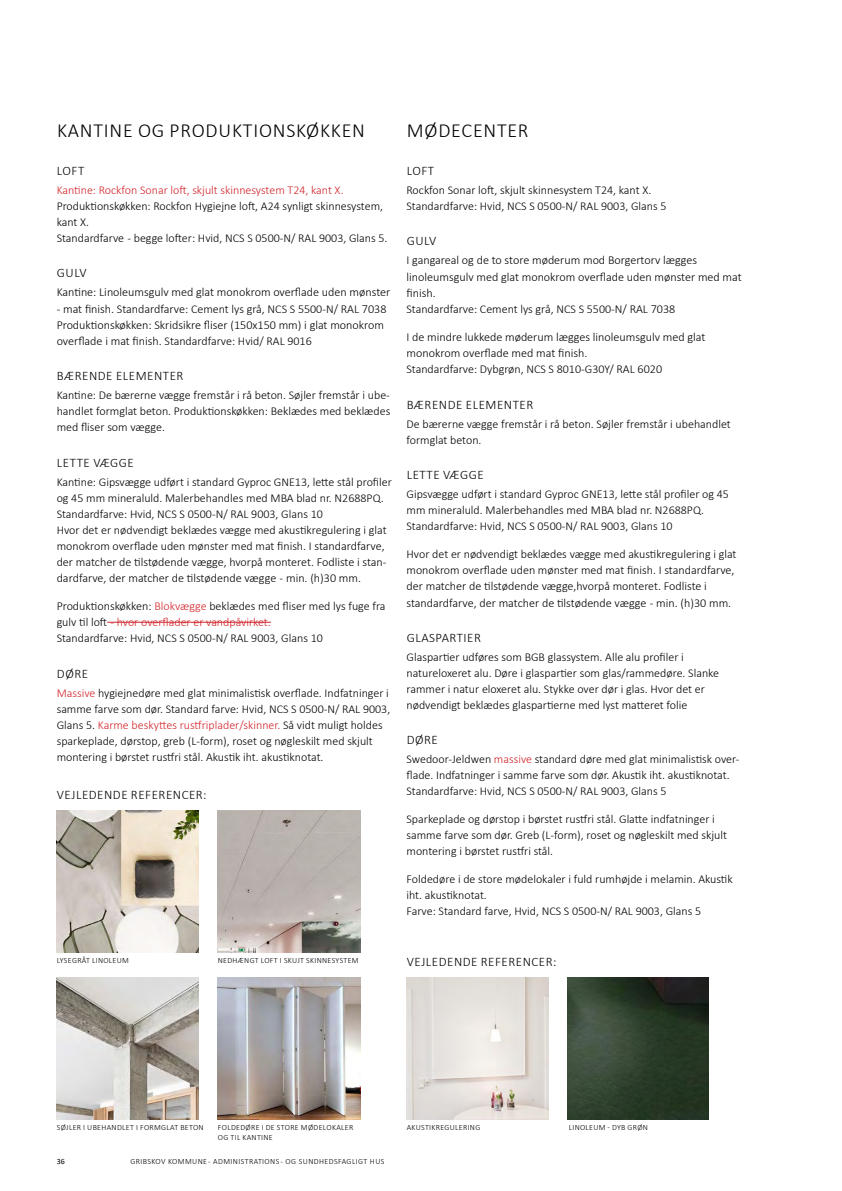
<style>
.page{position:relative;width:842px;height:1191px;background:#fff}
.page>*{position:absolute;margin:0;border:0;box-sizing:border-box;transform-origin:0 0}
.t1{font:300 20px "Calibri";letter-spacing:.04em;color:#000}
.t2{font:300 13px "Calibri";letter-spacing:.04em;color:#000}
.t3{font:300 12.1px/16.2px "Calibri";color:#000}
.t4{font:300 12px/16px "Calibri";color:#000}
.t5{font:300 12px "Calibri";color:#d2232a}
.t6{font:300 8px "Calibri";letter-spacing:.04em;color:#000}
.t7{font:8px "Calibri";color:#000}
.s1{font-size:12.1px}
.s2{font-size:12px}
.s3{color:#d2232a}
</style>
<div class="page">
<img style="left:218px;top:977px;width:142px;height:142px">
<hr style="left:107px;top:622px;width:164px;height:1px;background:#d2232a">
<img style="left:568px;top:978px;width:140px;height:141px">
<img style="left:57px;top:810px;width:142px;height:142px">
<img style="left:218px;top:810px;width:142px;height:142px">
<img style="left:57px;top:977px;width:142px;height:142px">
<img style="left:406px;top:977px;width:143px;height:142px">
<h1 class="t1" style="left:57px;top:118px;width:309px">KANTINE OG PRODUKTIONSKØKKEN</h1>
<h1 class="t1" style="left:407px;top:118px;width:123px">MØDECENTER</h1>
<p class="t2" style="left:57px;top:163px;width:29px">LOFT</p>
<p class="t5" style="left:57px;top:182px;width:288px">Kantine: Rockfon Sonar loft, skjult skinnesystem T24, kant X.</p>
<p class="t4" style="left:57px;top:198px;width:332px">Produktionskøkken: Rockfon Hygiejne loft, A24 synligt skinnesystem, kant X.<br>Standardfarve - begge lofter: Hvid, NCS S 0500-N/ RAL 9003, Glans 5<span class="s1">.</span></p>
<p class="t2" style="left:57px;top:265px;width:31px">GULV</p>
<p class="t3" style="left:57px;top:284px;width:335px">Kantine: Linoleumsgulv med glat monokrom overflade uden mønster</p>
<p class="t3" style="left:57px;top:300px;width:331px">- mat finish. Standardfarve: <span class="s2">Cement lys grå</span>, <span class="s2">NCS S 5500-N</span>/ RAL 7038<br>Produktionskøkken: Skridsikre fliser (150x150 mm) i glat monokrom</p>
<p class="t4" style="left:57px;top:333px;width:257px"><span class="s1">overflade i mat finish.</span> Standardfarve: Hvid/ RAL 9016</p>
<p class="t2" style="left:57px;top:368px;width:128px">BÆRENDE ELEMENTER</p>
<p class="t4" style="left:57px;top:387px;width:335px;text-align:justify">Kantine: De bærerne vægge fremstår i rå beton. Søjler fremstår i ube&shy;handlet formglat beton. Produktionskøkken: Beklædes med beklædes med fliser som vægge.</p>
<p class="t2" style="left:57px;top:454px;width:79px">LETTE VÆGGE</p>
<p class="t4" style="left:57px;top:473px;width:337px">Kantine: Gipsvægge udført i standard Gyproc GNE13, lette stål profiler og 45 mm mineraluld. Malerbehandles med MBA blad nr. N2688PQ.<br>Standardfarve: Hvid, NCS S 0500-N/ RAL 9003, Glans 10<br>Hvor det er nødvendigt beklædes vægge med akustikregulering i glat monokrom overflade uden mønster med mat finish. I <span class="s1">standardfarve,</span></p>
<p class="t3" style="left:57px;top:553px;width:331px">der matcher de tilstødende vægge<span class="s2">, hvorpå monteret.</span> Fodliste i stan&shy;dardfarve, der matcher de tilstødende vægge - min. (h)30 mm.</p>
<p class="t4" style="left:57px;top:598px;width:330px"><span class="s1">Produktionskøkken:</span> <span class="s3">Blokvægge</span> beklædes med fliser med lys fuge fra gulv til loft <span class="s3">- hvor overflader er vandpåvirket.<br></span>Standardfarve: Hvid, NCS S 0500-N/ RAL 9003, Glans 10</p>
<p class="t2" style="left:57px;top:665px;width:33px">DØRE</p>
<p class="t4" style="left:57px;top:684px;width:335px"><span class="s3">Massive</span> hygiejnedøre med glat minimalistisk overflade. Indfatninger i samme farve som dør. Standard farve: Hvid, NCS S 0500-N/ RAL 9003, Glans 5. <span class="s3">Karme beskyttes rustfriplader/skinner.</span> Så vidt muligt holdes sparkeplade, dørstop, greb (L-form), roset og nøgleskilt med skjult montering i børstet rustfri stål. Akustik iht. akustiknotat.</p>
<p class="t2" style="left:407px;top:163px;width:29px">LOFT</p>
<p class="t4" style="left:406px;top:182px;width:262px">Rockfon Sonar loft, skjult skinnesystem T24, kant X.<br>Standardfarve: Hvid, NCS S 0500-N/ RAL 9003, Glans 5</p>
<p class="t2" style="left:407px;top:233px;width:31px">GULV</p>
<p class="t3" style="left:406px;top:252px;width:337px">I gangareal og de to store møderum mod Borgertorv lægges linoleumsgulv med glat monokrom overflade uden mønster med mat finish.</p>
<p class="t4" style="left:406px;top:301px;width:270px">Standardfarve: Cement lys grå<span class="s1">,</span> NCS S 5500-N<span class="s1">/ RAL 7038</span></p>
<p class="t3" style="left:406px;top:329px;width:300px">I de mindre lukkede møderum lægges linoleumsgulv med glat monokrom overflade med mat finish.</p>
<p class="t4" style="left:406px;top:361px;width:257px">Standardfarve: Dybgrøn<span class="s1">,</span> NCS S 8010-G30Y/ <span class="s1">RAL 6020</span></p>
<p class="t2" style="left:407px;top:396px;width:128px">BÆRENDE ELEMENTER</p>
<p class="t4" style="left:406px;top:415px;width:326px">De bærerne vægge fremstår i rå beton. Søjler fremstår i ubehandlet formglat beton.</p>
<p class="t2" style="left:407px;top:467px;width:79px">LETTE VÆGGE</p>
<p class="t4" style="left:406px;top:486px;width:324px">Gipsvægge udført i standard Gyproc GNE13, lette stål profiler og 45 mm mineraluld. Malerbehandles med MBA blad nr. N2688PQ.<br>Standardfarve: Hvid, NCS S 0500-N/ RAL 9003, Glans 10</p>
<p class="t4" style="left:406px;top:546px;width:331px">Hvor det er nødvendigt beklædes vægge med akustikregulering i glat monokrom overflade uden mønster med mat finish. I <span class="s1">standardfarve,</span></p>
<p class="t3" style="left:406px;top:578px;width:326px">der matcher de tilstødende vægge<span class="s2">,hvorpå monteret.</span> Fodliste i standardfarve, der matcher de tilstødende vægge - min. (h)30 mm.</p>
<p class="t2" style="left:407px;top:629px;width:76px">GLASPARTIER</p>
<p class="t4" style="left:406px;top:649px;width:314px">Glaspartier udføres som BGB glassystem. Alle alu profiler i natureloxeret alu. Døre i glaspartier som glas/rammedøre. Slanke rammer i natur eloxeret alu. Stykke over dør i glas. Hvor det er nødvendigt beklædes glaspartierne med lyst matteret folie</p>
<p class="t2" style="left:407px;top:732px;width:33px">DØRE</p>
<p class="t4" style="left:406px;top:751px;width:334px">Swedoor-Jeldwen <span class="s3">massive</span> standard døre med glat minimalistisk over&shy;flade. Indfatninger i samme farve som dør. Akustik iht. akustiknotat.<br>Standardfarve: Hvid, NCS S 0500-N/ RAL 9003, Glans 5</p>
<p class="t4" style="left:406px;top:811px;width:322px">Sparkeplade og dørstop i børstet rustfri stål. Glatte indfatninger i samme farve som dør. Greb (L-form), roset og nøgleskilt med skjult montering i børstet rustfri stål.</p>
<p class="t4" style="left:406px;top:871px;width:328px">Foldedøre i de store mødelokaler i fuld rumhøjde i melamin. Akustik iht. akustiknotat.<br>Farve: Standard farve, Hvid, NCS S 0500-N/ RAL 9003, Glans 5</p>
<p class="t2" style="left:57px;top:787px;width:151px">VEJLEDENDE REFERENCER:</p>
<p class="t6" style="left:57px;top:955px;width:74px">LYSEGRÅT LINOLEUM</p>
<p class="t6" style="left:218px;top:955px;width:142px">NEDHÆNGT LOFT I SKUJT SKINNESYSTEM</p>
<p class="t2" style="left:407px;top:954px;width:151px">VEJLEDENDE REFERENCER:</p>
<p class="t6" style="left:218px;top:1122px;width:137px">FOLDEDØRE I DE STORE MØDELOKALER</p>
<p class="t6" style="left:569px;top:1122px;width:81px">LINOLEUM - DYB GRØN</p>
<p class="t6" style="left:218px;top:1131px;width:56px">OG TIL KANTINE</p>
<p class="t6" style="left:57px;top:1122px;width:148px">SØJLER I UBEHANDLET I FORMGLAT BETON</p>
<p class="t6" style="left:407px;top:1122px;width:75px">AKUSTIKREGULERING</p>
<p class="t7" style="left:57px;top:1156px;width:10px">36</p>
<p class="t6" style="left:130px;top:1156px;width:256px">GRIBSKOV KOMMUNE - ADMINISTRATIONS - OG SUNDHEDSFAGLIGT HUS</p>
</div>
